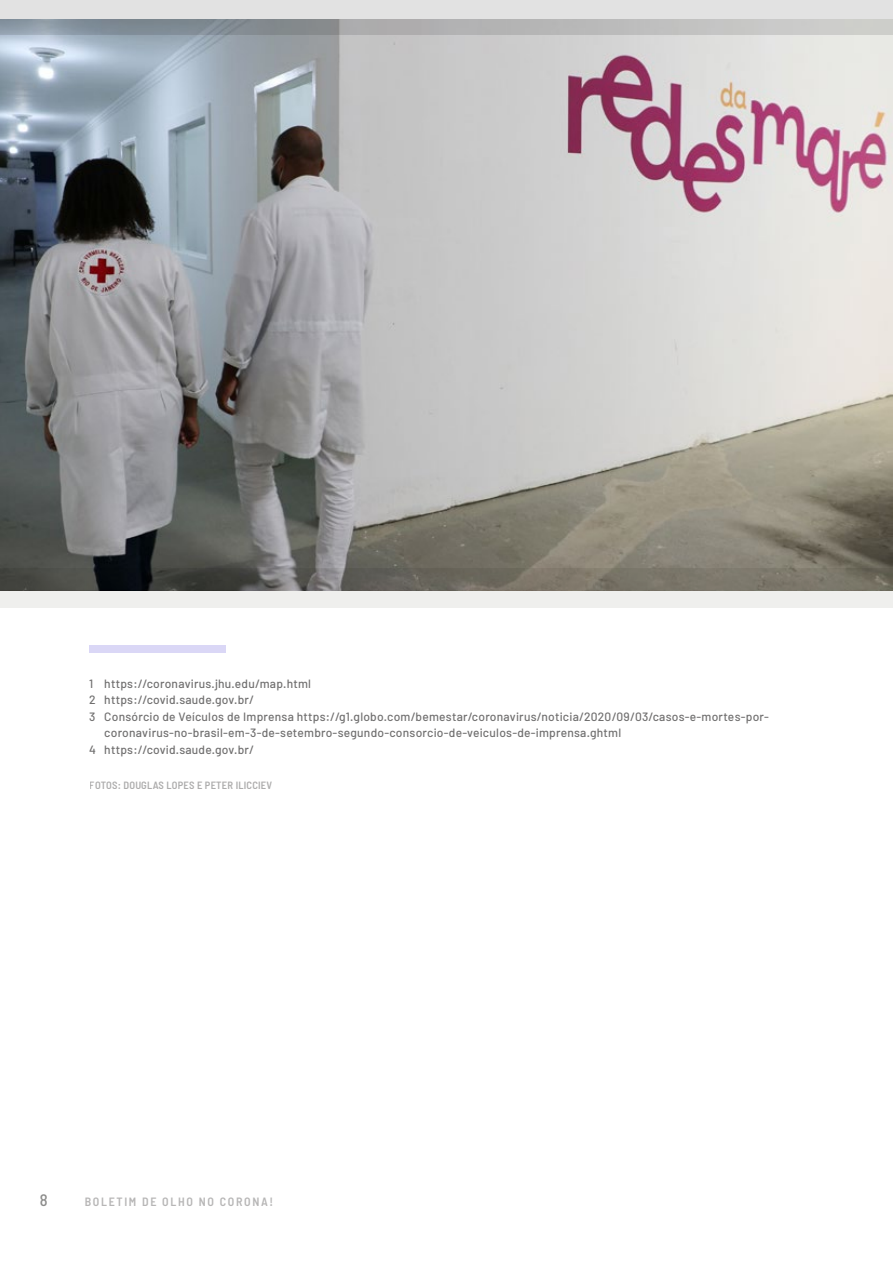
<style>
.page{position:relative;width:893px;height:1263px;background:#fff}
.page>*{position:absolute;margin:0;border:0;box-sizing:border-box;transform-origin:0 0}
.t1{font:500 semi-condensed 16.5px "Barlow";color:#8c8c8b}
.t2{font:500 12px "Barlow";letter-spacing:.02em;color:#706f6f}
.t3{font:600 semi-condensed 12px "Barlow";letter-spacing:.14em;color:#b7b6b6}
.t4{font:600 semi-condensed 10.5px "Barlow";letter-spacing:.02em;color:#7c7b7b}
</style>
<div class="page">
<img style="left:0;top:34px;width:893px;height:535px">
<svg style="left:0;top:569px;width:893px;height:39px;background:#9f9e99"></svg>
<svg style="left:0;top:0;width:893px;height:34px;background:#c7c9ca"></svg>
<div style="left:89px;top:646px;width:136px;height:7px;background:#dad7f6"></div>
<p class="t2" style="left:89px;top:676px;width:223px">1 https://coronavirus.jhu.edu/map.html</p>
<p class="t2" style="left:89px;top:692px;width:166px">2 https://covid.saude.gov.br/</p>
<p class="t2" style="left:89px;top:709px;width:681px">3 Consórcio de Veículos de Imprensa https://g1.globo.com/bemestar/coronavirus/noticia/2020/09/03/casos-e-mortes-por-</p>
<p class="t2" style="left:104px;top:725px;width:518px">coronavirus-no-brasil-em-3-de-setembro-segundo-consorcio-de-veiculos-de-imprensa.ghtml</p>
<p class="t2" style="left:89px;top:742px;width:166px">4 https://covid.saude.gov.br/</p>
<p class="t4" style="left:90px;top:778px;width:184px">FOTOS: DOUGLAS LOPES E PETER ILICCIEV</p>
<h1 class="t1" style="left:40px;top:1190px;width:9px">8</h1>
<p class="t3" style="left:85px;top:1194px;width:190px">BOLETIM DE OLHO NO CORONA!</p>
</div>
